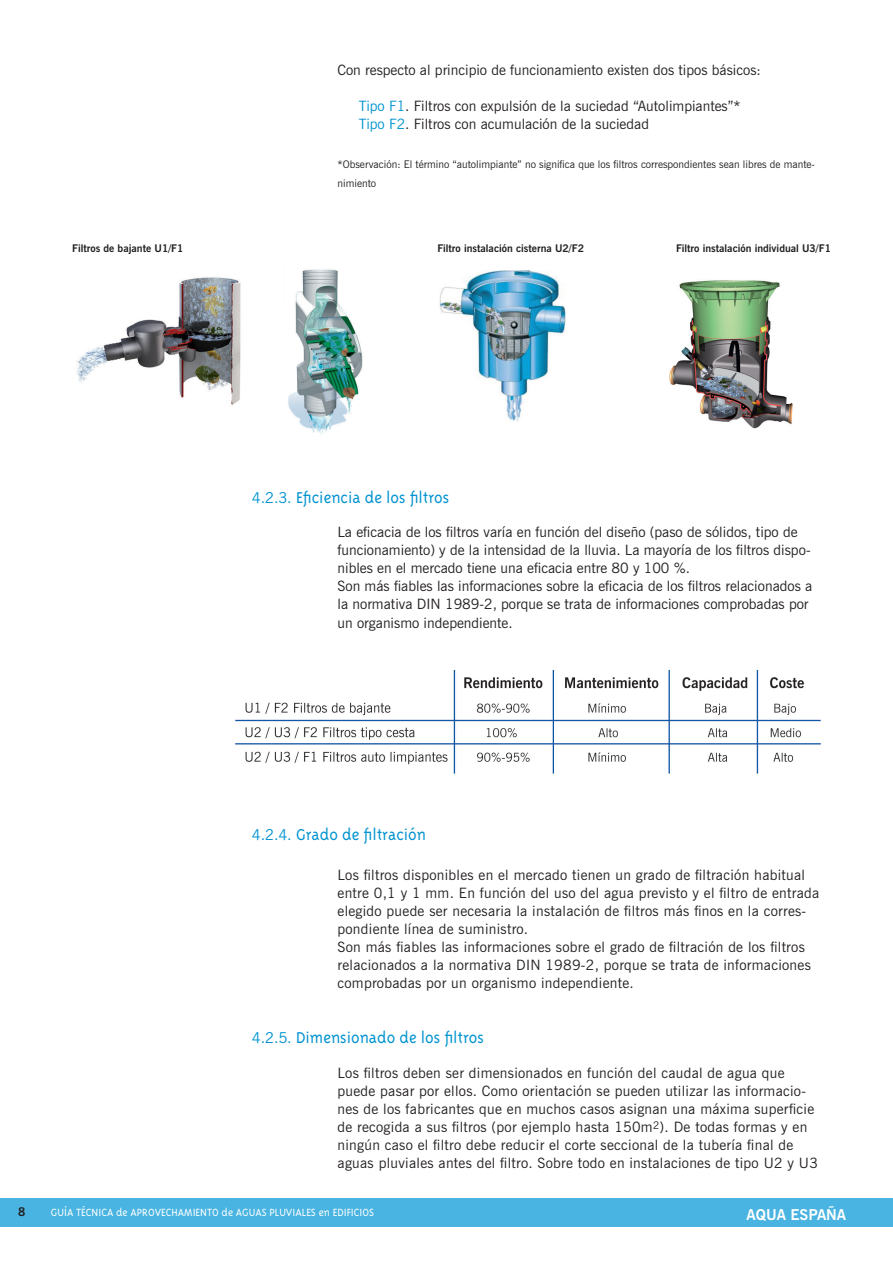
<style>
.page{position:relative;width:893px;height:1263px;background:#fff}
.page>*{position:absolute;margin:0;border:0;box-sizing:border-box;transform-origin:0 0}
.t1{font:300 18px "Triplex";color:#0093d0}
.t2{font:700 15px "News Gothic BT";color:#fff}
.t3{font:14.25px/18px "News Gothic BT";letter-spacing:.02em;color:#231f20}
.t4{font:14.25px/18px "News Gothic BT";color:#231f20}
.t5{font:300 12px "Triplex";color:#fff}
.t6{font:700 12px "News Gothic BT";color:#231f20}
.t7{font:10.5px/19.5px "News Gothic BT";color:#231f20}
.t8{font:700 10.5px "News Gothic BT";color:#231f20}
.s1{color:#0093d0}
.s2{font-family:"News Gothic BT";font-weight:400;font-size:15px}
</style>
<div class="page">
<div style="left:0;top:1199px;width:893px;height:28px;background:#49b4e1"></div>
<img style="left:288px;top:269px;width:75px;height:166px">
<img style="left:439px;top:270px;width:127px;height:151px">
<img style="left:76px;top:277px;width:165px;height:128px">
<img style="left:669px;top:280px;width:124px;height:149px">
<img style="left:236px;top:670px;width:585px;height:103px">
<p class="t4" style="left:338px;top:60px;width:425px">Con respecto al principio de funcionamiento existen dos tipos básicos:</p>
<p class="t4" style="left:359px;top:96px;width:383px"><span class="s1">Tipo F1</span>. Filtros con expulsión de la suciedad “Autolimpiantes”*</p>
<p class="t4" style="left:359px;top:114px;width:292px"><span class="s1">Tipo F2</span>. Filtros con acumulación de la suciedad</p>
<p class="t7" style="left:338px;top:154px;width:479px">*Observación: El término “autolimpiante” no significa que los filtros correspondientes sean libres de mante&shy;nimiento</p>
<p class="t8" style="left:72px;top:242px;width:113px">Filtros de bajante U1/F1</p>
<p class="t8" style="left:437px;top:242px;width:148px">Filtro instalación cisterna U2/F2</p>
<p class="t8" style="left:676px;top:242px;width:156px">Filtro instalación individual U3/F1</p>
<p class="t1" style="left:252px;top:487px;width:199px"><span class="s2">4.2.3.</span> Eficiencia de los filtros</p>
<p class="t4" style="left:338px;top:522px;width:475px">La eficacia de los filtros varía en función del diseño (paso de sólidos, tipo de funcionamiento) y de la intensidad de la lluvia. La mayoría de los filtros dispo&shy;nibles en el mercado tiene una eficacia entre 80 y 100 %.</p>
<p class="t4" style="left:338px;top:576px;width:476px">Son más fiables las informaciones sobre la eficacia de los filtros relacionados a la normativa DIN 1989-2, porque se trata de informaciones comprobadas por</p>
<p class="t4" style="left:338px;top:614px;width:177px">un organismo independiente.</p>
<p class="t6" style="left:18px;top:1205px;width:9px">8</p>
<p class="t1" style="left:252px;top:824px;width:176px"><span class="s2">4.2.4.</span> Grado de filtración</p>
<p class="t3" style="left:338px;top:866px;width:483px">Los filtros disponibles en el mercado tienen un grado de filtración habitual entre 0,1 y 1 mm. En función del uso del agua previsto y el filtro de entrada elegido puede ser necesaria la instalación de filtros más finos en la corres&shy;pondiente línea de suministro.</p>
<p class="t3" style="left:338px;top:938px;width:475px">Son más fiables las informaciones sobre el grado de filtración de los filtros relacionados a la normativa DIN 1989-2, porque se trata de informaciones comprobadas por un organismo independiente.</p>
<p class="t1" style="left:252px;top:1027px;width:233px"><span class="s2">4.2.5.</span> Dimensionado de los filtros</p>
<p class="t3" style="left:338px;top:1064px;width:482px">Los filtros deben ser dimensionados en función del caudal de agua que puede pasar por ellos. Como orientación se pueden utilizar las informacio&shy;nes de los fabricantes que en muchos casos asignan una máxima superficie de recogida a sus filtros (por ejemplo hasta 150m<sup>2</sup>). De todas formas y en ningún caso el filtro debe reducir el corte seccional de la tubería final de aguas pluviales antes del filtro. Sobre todo en instalaciones de tipo U2 y U3</p>
<p class="t5" style="left:51px;top:1206px;width:325px">GUÍA TÉCNICA de APROVECHAMIENTO de AGUAS PLUVIALES en EDIFICIOS</p>
<p class="t2" style="left:747px;top:1205px;width:101px">AQUA ESPAÑA</p>
</div>
